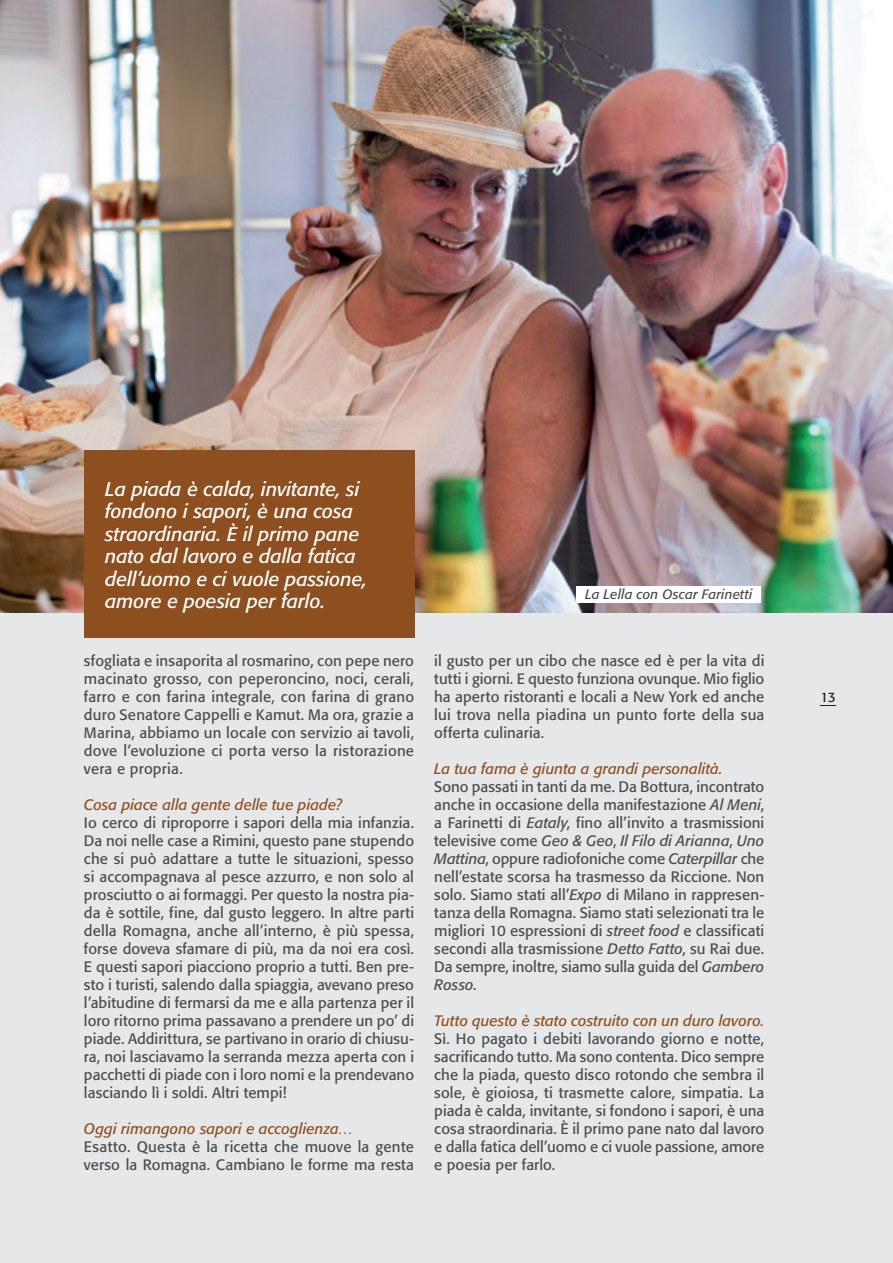
<style>
.page{position:relative;width:893px;height:1263px;background:#e6e7e9}
.page>*{position:absolute;margin:0;border:0;box-sizing:border-box;transform-origin:0 0}
.t1{font:italic 19.5px/22.5px "Formata";letter-spacing:-.005em;color:#fff}
.t2{font:15px/18px "Formata";letter-spacing:.01em;color:#4b4c4d;text-align:justify}
.t3{font:italic 15px "Formata";letter-spacing:.005em;color:#8d4f1f}
.t4{font:italic 13.5px "Formata";letter-spacing:.01em;color:#4b4c4d}
.t5{font:13.5px "Formata";color:#231f20}
.s1{font-style:italic}
</style>
<div class="page">
<svg style="left:820px;top:705px;width:16px;height:1px"></svg>
<img style="left:1px;top:0;width:892px;height:612px">
<div style="left:84px;top:451px;width:330px;height:187px;background:#8d4f1f"></div>
<div style="left:576px;top:586px;width:185px;height:16px;background:#fff"></div>
<h1 class="t1" style="left:105px;top:478px;width:263px">La piada è calda, invitante, si fondono i sapori, è una cosa straordinaria. È il primo pane nato dal lavoro e dalla fatica dell’uomo e ci vuole passione, amore e poesia per farlo.</h1>
<p class="t2" style="left:84px;top:652px;width:332px">sfogliata e insaporita al rosmarino, con pepe nero macinato grosso, con peperoncino, noci, cerali, farro e con farina integrale, con farina di grano duro Senatore Cappelli e Kamut. Ma ora, grazie a Marina, abbiamo un locale con servizio ai tavoli, dove l’evoluzione ci porta verso la ristorazione vera e propria.</p>
<p class="t3" style="left:84px;top:796px;width:260px">Cosa piace alla gente delle tue piade?</p>
<p class="t2" style="left:84px;top:814px;width:332px">Io cerco di riproporre i sapori della mia infanzia.<br>Da noi nelle case a Rimini, questo pane stupendo che si può adattare a tutte le situazioni, spesso si accompagnava al pesce azzurro, e non solo al prosciutto o ai formaggi. Per questo la nostra pia&shy;da è sottile, fine, dal gusto leggero. In altre parti della Romagna, anche all’interno, è più spessa, forse doveva sfamare di più, ma da noi era così.<br>E questi sapori piacciono proprio a tutti. Ben pre&shy;sto i turisti, salendo dalla spiaggia, avevano preso l’abitudine di fermarsi da me e alla partenza per il loro ritorno prima passavano a prendere un po’ di piade. Addirittura, se partivano in orario di chiusu&shy;ra, noi lasciavamo la serranda mezza aperta con i pacchetti di piade con i loro nomi e la prendevano lasciando lì i soldi. Altri tempi!</p>
<p class="t3" style="left:84px;top:1120px;width:271px">Oggi rimangono sapori e accoglienza…</p>
<p class="t2" style="left:84px;top:1138px;width:332px">Esatto. Questa è la ricetta che muove la gente verso la Romagna. Cambiano le forme ma resta</p>
<p class="t4" style="left:585px;top:586px;width:169px">La Lella con Oscar Farinetti</p>
<p class="t2" style="left:434px;top:652px;width:332px">il gusto per un cibo che nasce ed è per la vita di tutti i giorni. E questo funziona ovunque. Mio figlio ha aperto ristoranti e locali a New York ed anche lui trova nella piadina un punto forte della sua offerta culinaria.</p>
<p class="t3" style="left:434px;top:760px;width:290px">La tua fama è giunta a grandi personalità.</p>
<p class="t2" style="left:434px;top:778px;width:332px">Sono passati in tanti da me. Da Bottura, incontrato anche in occasione della manifestazione <span class="s1">Al Meni</span>, a Farinetti di <span class="s1">Eataly</span>, fino all’invito a trasmissioni televisive come <span class="s1">Geo &amp; Geo</span>, <span class="s1">Il Filo di Arianna</span>, <span class="s1">Uno Mattina</span>, oppure radiofoniche come <span class="s1">Caterpillar</span> che nell’estate scorsa ha trasmesso da Riccione. Non solo. Siamo stati all’<span class="s1">Expo</span> di Milano in rappresen&shy;tanza della Romagna. Siamo stati selezionati tra le migliori 10 espressioni di <span class="s1">street food</span> e classificati secondi alla trasmissione <span class="s1">Detto Fatto</span>, su Rai due.<br>Da sempre, inoltre, siamo sulla guida del <span class="s1">Gambero Rosso</span>.</p>
<p class="t3" style="left:434px;top:1012px;width:332px">Tutto questo è stato costruito con un duro lavoro.</p>
<p class="t2" style="left:434px;top:1030px;width:332px">Sì. Ho pagato i debiti lavorando giorno e notte, sacrificando tutto. Ma sono contenta. Dico sempre che la piada, questo disco rotondo che sembra il sole, è gioiosa, ti trasmette calore, simpatia. La piada è calda, invitante, si fondono i sapori, è una cosa straordinaria. È il primo pane nato dal lavoro e dalla fatica dell’uomo e ci vuole passione, amore e poesia per farlo.</p>
<p class="t5" style="left:820px;top:689px;width:17px">13</p>
</div>
